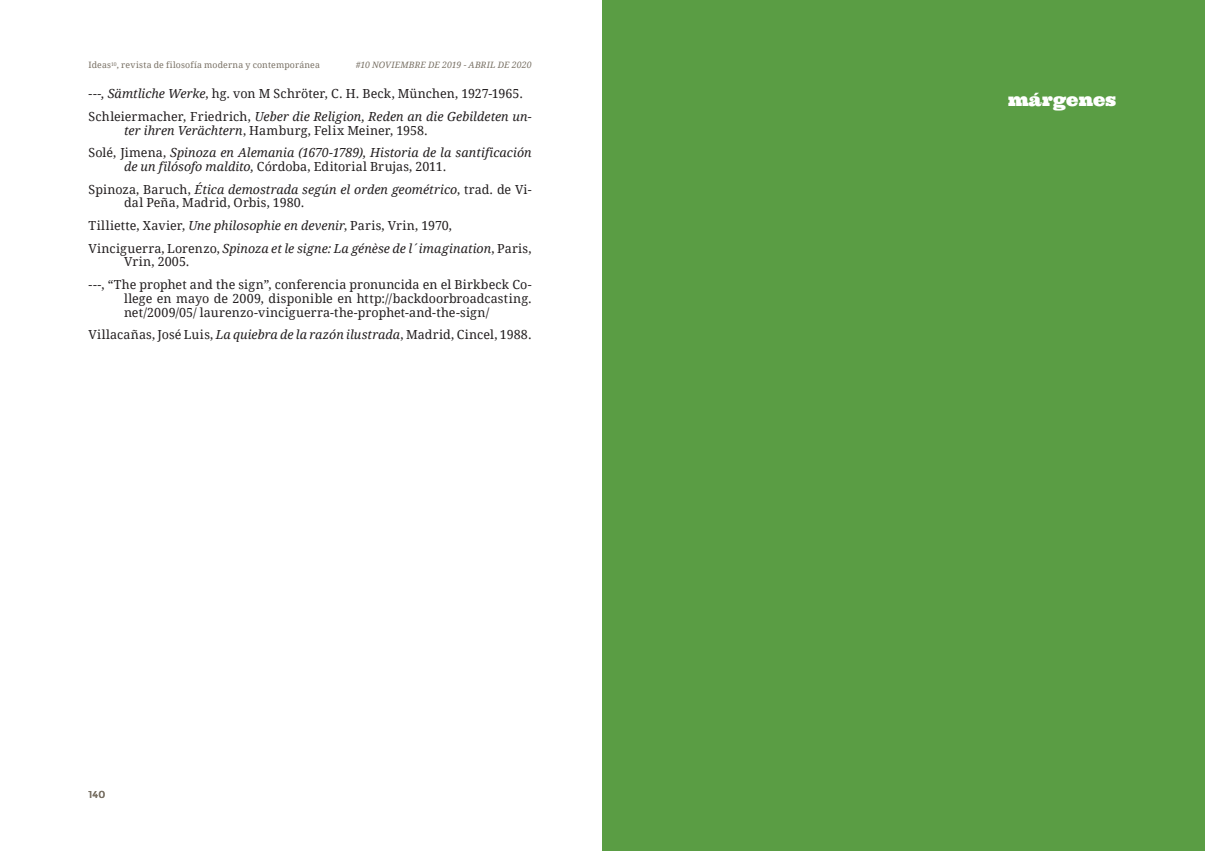
<style>
.page{position:relative;width:1205px;height:851px;background:#fff}
.page>*{position:absolute;margin:0;border:0;box-sizing:border-box;transform-origin:0 0}
.IDEAS_caratulas{font:17.5px "Ultra";letter-spacing:-.005em;color:#fff}
.IDEAS_tex_bibliograf{font:12.5px/13.8px "Droid Serif";letter-spacing:.005em;color:#231f20}
.IDEAS_tex_bibliograf-2{font:italic 12.5px/13.8px "Droid Serif";letter-spacing:.005em;color:#231f20}
.t1{font:10px "Montserrat";color:#797165}
.IDEAS_tex_normal_c_s{font:8.75px "Droid Serif";letter-spacing:.02em;color:#797165}
.IDEAS_tex_normal_c_s-2{font:italic 8.75px "Droid Serif";letter-spacing:.01em;color:#797165}
.s1{font-style:italic}
.s2{font-style:normal}
</style>
<div class="page">
<div style="left:602px;top:0;width:603px;height:850px;background:#5a9d44"></div>
<p class="IDEAS_tex_normal_c_s" style="left:89px;top:60px;width:233px">Ideas<sup>10</sup>, revista de filosofía moderna y contemporánea</p>
<p class="IDEAS_tex_normal_c_s-2" style="left:356px;top:60px;width:177px">#10 NOVIEMBRE DE 2019 - ABRIL DE 2020</p>
<p class="IDEAS_tex_bibliograf" style="left:89px;top:87px;width:436px"><span class="s1">---, Sämtliche Werke</span>, hg. von M Schröter, C. H. Beck, München, 1927-1965.</p>
<p class="IDEAS_tex_bibliograf-2" style="left:124px;top:110px;width:409px;text-indent:-35px"><span class="s2">Schleiermacher, Friedrich,</span> Ueber die Religion, Reden an die Gebildeten un&shy;ter ihren Verächtern<span class="s2">, Hamburg, Felix Meiner, 1958.</span></p>
<p class="IDEAS_tex_bibliograf-2" style="left:124px;top:146px;width:409px;text-indent:-35px"><span class="s2">Solé, Jimena,</span> Spinoza en Alemania (1670-1789), Historia de la santificación de un filósofo maldito, <span class="s2">Córdoba, Editorial Brujas, 2011.</span></p>
<p class="IDEAS_tex_bibliograf" style="left:124px;top:182px;width:409px;text-indent:-35px">Spinoza, Baruch, <span class="s1">Ética demostrada según el orden geométrico</span>, trad. de Vi&shy;dal Peña, Madrid, Orbis, 1980.</p>
<p class="IDEAS_tex_bibliograf" style="left:89px;top:219px;width:365px">Tilliette, Xavier, <span class="s1">Une philosophie en devenir</span>, Paris, Vrin, 1970,</p>
<p class="IDEAS_tex_bibliograf-2" style="left:124px;top:241px;width:409px;text-indent:-35px"><span class="s2">Vinciguerra, Lorenzo,</span> Spinoza et le signe: La génèse de l´imagination<span class="s2">, Paris,<br>Vrin, 2005.</span></p>
<p class="IDEAS_tex_bibliograf" style="left:124px;top:278px;width:409px;text-align:justify;text-indent:-35px">---, “The prophet and the sign”, conferencia pronuncida en el Birkbeck Co&shy;llege en mayo de 2009, disponible en http://backdoorbroadcasting. net/2009/05/ laurenzo-vinciguerra-the-prophet-and-the-sign/</p>
<p class="IDEAS_tex_bibliograf" style="left:89px;top:328px;width:444px">Villacañas, José Luis, <span class="s1">La quiebra de la razón ilustrada</span>, Madrid, Cincel, 1988.</p>
<p class="t1" style="left:89px;top:788px;width:18px">140</p>
<p class="IDEAS_caratulas" style="left:1007px;top:89px;width:110px">márgenes</p>
</div>
